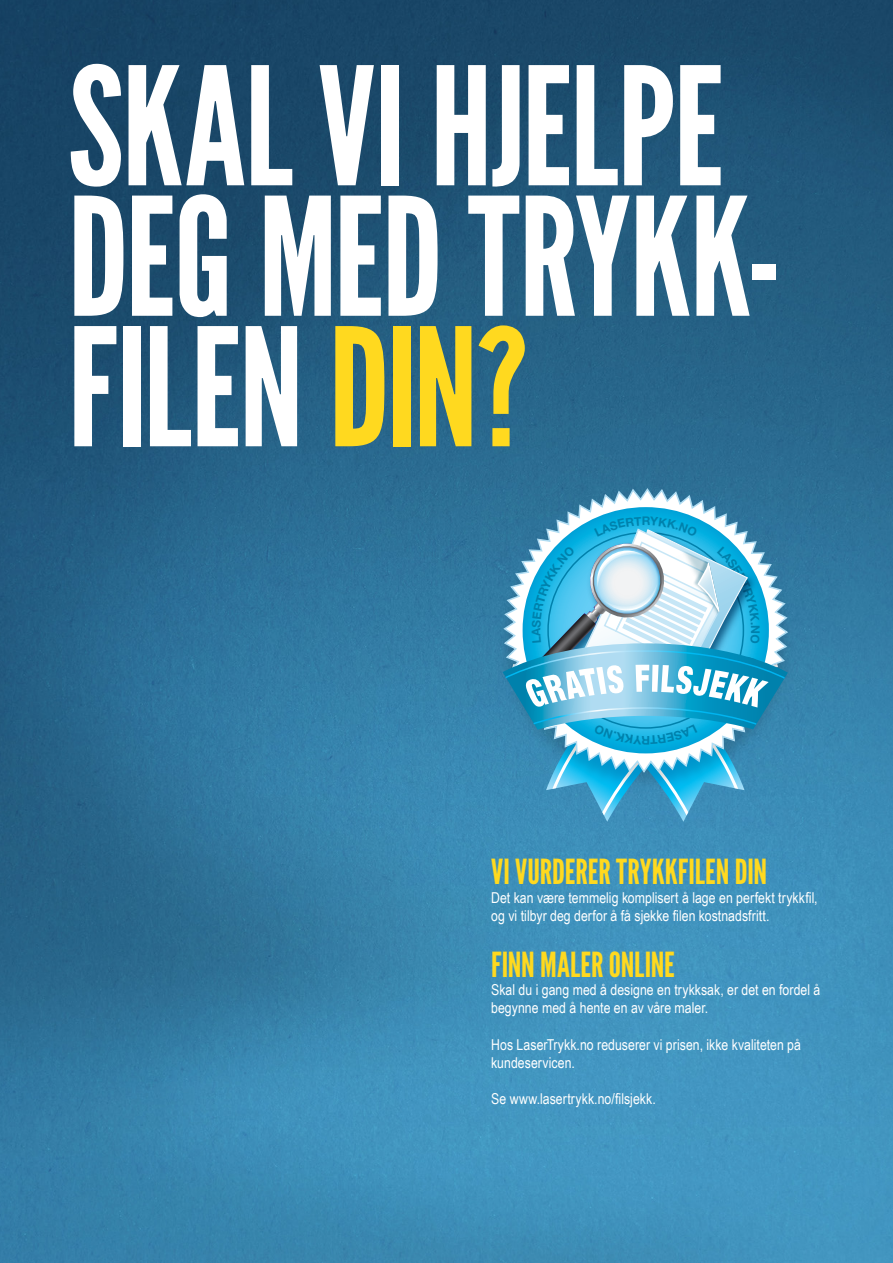
<style>
.page{position:relative;width:893px;height:1263px;background:#fff}
.page>*{position:absolute;margin:0;border:0;box-sizing:border-box;transform-origin:0 0}
.t1{font:163.5px/130.5px "League Gothic";letter-spacing:-.01em;color:#fff}
.t2{font:34.5px "League Gothic";color:#ffd91f}
.t3{font:15px/18.1px "Arial Narrow";letter-spacing:.005em;color:#fff}
.t4{font:700 12px "Helvetica Neue";color:#0081ac}
.s1{color:#ffd91f}
</style>
<div class="page">
<img style="left:0;top:0;width:893px;height:1263px">
<img style="left:492px;top:488px;width:306px;height:311px">
<svg style="left:502px;top:487px;width:287px;height:287px;background:#2e7398"></svg>
<img style="left:539px;top:492px;width:177px;height:24px">
<svg style="left:503px;top:516px;width:285px;height:306px"></svg>
<h1 class="t1" style="left:68px;top:63px;width:715px">SKAL VI HJELPE<br>DEG MED TRYKK-<br>FILEN <span class="s1">DIN?</span></h1>
<p class="t4" style="left:642px;top:513px;width:10px">R</p>
<p class="t4" style="left:650px;top:747px;width:10px;rotate:-180deg">R</p>
<p class="t4" style="left:763px;top:625px;width:10px;rotate:90deg">N</p>
<h2 class="t2" style="left:491px;top:851px;width:277px">VI VURDERER TRYKKFILEN DIN</h2>
<p class="t3" style="left:491px;top:888px;width:328px">Det kan være temmelig komplisert å lage en perfekt trykkfil, og vi tilbyr deg derfor å få sjekke filen kostnadsfritt.</p>
<h2 class="t2" style="left:491px;top:944px;width:185px">FINN MALER ONLINE</h2>
<p class="t3" style="left:491px;top:980px;width:331px">Skal du i gang med å designe en trykksak, er det en fordel å begynne med å hente en av våre maler.</p>
<p class="t3" style="left:491px;top:1035px;width:311px">Hos LaserTrykk.no reduserer vi prisen, ikke kvaliteten på kundeservicen.</p>
<p class="t3" style="left:491px;top:1089px;width:166px">Se www.lasertrykk.no/filsjekk.</p>
</div>
